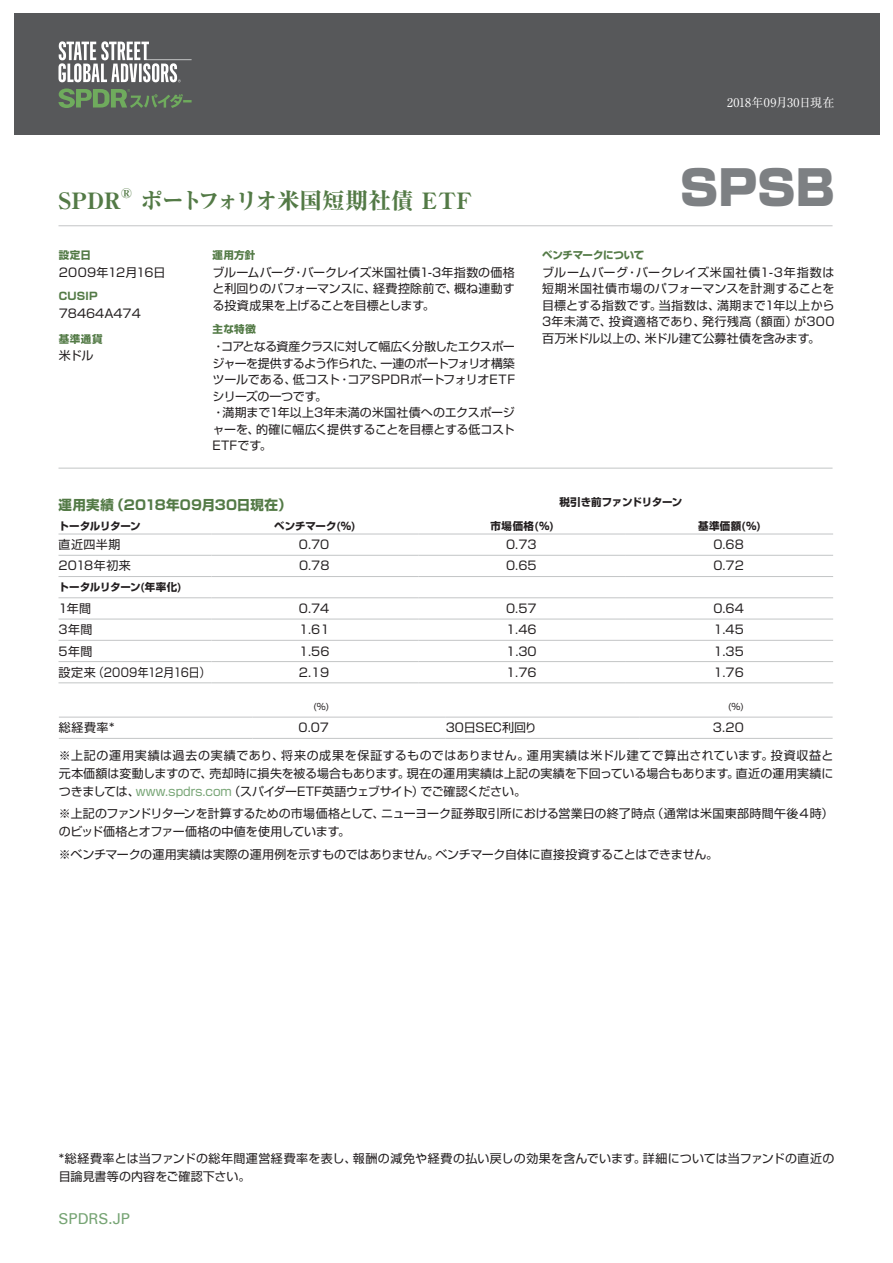
<style>
.page{position:relative;width:893px;height:1263px;background:#fff}
.page>*{position:absolute;margin:0;border:0;box-sizing:border-box;transform-origin:0 0}
.t1{font:900 48px "Shin Go Pro";color:#7d8083}
.t2{font:800 22.5px "Ryumin Pro";color:#537a46}
.t3{font:15px "Univers Com 55 Roman";color:#76a474}
.t4{font:700 13.5px "Shin Go Pro";letter-spacing:.01em;color:#537a46}
.t5{font:800 13.05px "Ryumin Pro";color:#537a46}
.t6{font:12px/16.5px "Shin Go Pro";color:#231f20;text-align:justify}
.t7{font:12px/16.5px "Shin Go Pro";letter-spacing:-.025em;color:#231f20}
.t8{font:12px/18px "Shin Go Pro";letter-spacing:.02em;color:#231f20}
.t9{font:12px "Ryumin Pro";letter-spacing:.005em;color:#fff}
.t10{font:12px "Shin Go Pro";letter-spacing:.03em;color:#231f20}
.t11{font:700 10.5px "Shin Go Pro";letter-spacing:-.01em;color:#231f20}
.t12{font:700 10.5px "Shin Go Pro";letter-spacing:.015em;color:#537a46}
.t13{font:700 10.5px "Shin Go Pro";letter-spacing:-.03em;color:#231f20}
.t14{font:700 10.5px "Shin Go Pro";letter-spacing:-.02em;color:#537a46}
.t15{font:9px "Shin Go Pro";color:#231f20}
.s1{color:#76a474}
</style>
<div class="page">
<hr style="left:58px;top:225px;width:774px;height:1px;background:#c3c5c6">
<div style="left:14px;top:14px;width:865px;height:121px;background:#57585a"></div>
<svg style="left:59px;top:41px;width:133px;height:41px"></svg>
<svg style="left:59px;top:89px;width:133px;height:19px"></svg>
<hr style="left:58px;top:468px;width:774px;height:1px;background:#c3c5c6">
<hr style="left:58px;top:534px;width:154px;height:1px;background:#c3c5c6">
<hr style="left:212px;top:534px;width:207px;height:1px;background:#c3c5c6">
<hr style="left:419px;top:534px;width:207px;height:1px;background:#c3c5c6">
<hr style="left:626px;top:534px;width:207px;height:1px;background:#c3c5c6">
<hr style="left:58px;top:555px;width:154px;height:1px;background:#c3c5c6">
<hr style="left:212px;top:555px;width:207px;height:1px;background:#c3c5c6">
<hr style="left:419px;top:555px;width:207px;height:1px;background:#c3c5c6">
<hr style="left:626px;top:555px;width:207px;height:1px;background:#c3c5c6">
<hr style="left:58px;top:597px;width:154px;height:1px;background:#c3c5c6">
<hr style="left:212px;top:597px;width:207px;height:1px;background:#c3c5c6">
<hr style="left:419px;top:597px;width:207px;height:1px;background:#c3c5c6">
<hr style="left:626px;top:597px;width:207px;height:1px;background:#c3c5c6">
<hr style="left:58px;top:576px;width:154px;height:1px;background:#c3c5c6">
<hr style="left:212px;top:576px;width:207px;height:1px;background:#c3c5c6">
<hr style="left:419px;top:576px;width:207px;height:1px;background:#c3c5c6">
<hr style="left:626px;top:576px;width:207px;height:1px;background:#c3c5c6">
<hr style="left:58px;top:619px;width:154px;height:1px;background:#c3c5c6">
<hr style="left:212px;top:619px;width:207px;height:1px;background:#c3c5c6">
<hr style="left:419px;top:619px;width:207px;height:1px;background:#c3c5c6">
<hr style="left:626px;top:619px;width:207px;height:1px;background:#c3c5c6">
<hr style="left:58px;top:640px;width:154px;height:1px;background:#c3c5c6">
<hr style="left:212px;top:640px;width:207px;height:1px;background:#c3c5c6">
<hr style="left:419px;top:640px;width:207px;height:1px;background:#c3c5c6">
<hr style="left:626px;top:640px;width:207px;height:1px;background:#c3c5c6">
<hr style="left:58px;top:661px;width:154px;height:1px;background:#c3c5c6">
<hr style="left:212px;top:661px;width:207px;height:1px;background:#c3c5c6">
<hr style="left:419px;top:661px;width:207px;height:1px;background:#c3c5c6">
<hr style="left:626px;top:661px;width:207px;height:1px;background:#c3c5c6">
<hr style="left:58px;top:682px;width:154px;height:1px;background:#c3c5c6">
<hr style="left:212px;top:682px;width:207px;height:1px;background:#c3c5c6">
<hr style="left:419px;top:682px;width:207px;height:1px;background:#c3c5c6">
<hr style="left:626px;top:682px;width:207px;height:1px;background:#c3c5c6">
<hr style="left:59px;top:717px;width:193px;height:1px;background:#c3c5c6">
<hr style="left:252px;top:717px;width:194px;height:1px;background:#c3c5c6">
<hr style="left:446px;top:717px;width:193px;height:1px;background:#c3c5c6">
<hr style="left:639px;top:717px;width:194px;height:1px;background:#c3c5c6">
<hr style="left:59px;top:738px;width:193px;height:1px;background:#c3c5c6">
<hr style="left:252px;top:738px;width:194px;height:1px;background:#c3c5c6">
<hr style="left:446px;top:738px;width:193px;height:1px;background:#c3c5c6">
<hr style="left:639px;top:738px;width:194px;height:1px;background:#c3c5c6">
<h2 class="t2" style="left:58px;top:183px;width:64px">SPDR</h2>
<p class="t5" style="left:121px;top:183px;width:13px">®</p>
<h2 class="t2" style="left:140px;top:183px;width:333px">ポートフォリオ米国短期社債 ETF</h2>
<p class="t12" style="left:59px;top:246px;width:34px">設定日</p>
<p class="t6" style="left:59px;top:262px;width:108px">2009年12月16日</p>
<p class="t12" style="left:59px;top:288px;width:40px">CUSIP</p>
<p class="t6" style="left:59px;top:304px;width:83px">78464A474</p>
<p class="t12" style="left:59px;top:331px;width:45px">基準通貨</p>
<p class="t6" style="left:59px;top:345px;width:36px">米ドル</p>
<p class="t12" style="left:213px;top:246px;width:44px">運用方針</p>
<p class="t6" style="left:213px;top:262px;width:304px">ブルームバーグ・バークレイズ米国社債1-3年指数の価格と利回りのパフォーマンスに、経費控除前で、概ね連動する投資成果を上げることを目標とします。</p>
<p class="t12" style="left:213px;top:321px;width:45px">主な特徴</p>
<p class="t7" style="left:213px;top:337px;width:304px">・コアとなる資産クラスに対して幅広く分散したエクスポージャーを提供するよう作られた、一連のポートフォリオ構築ツールである、低コスト・コアSPDRポートフォリオETFシリーズの一つです。<br>・満期まで1年以上3年未満の米国社債へのエクスポージャーを、的確に幅広く提供することを目標とする低コスト<br>ETFです。</p>
<p class="t9" style="left:727px;top:93px;width:109px">2018年09月30日現在</p>
<h1 class="t1" style="left:680px;top:149px;width:156px">SPSB</h1>
<p class="t14" style="left:542px;top:246px;width:104px">ベンチマークについて</p>
<p class="t6" style="left:542px;top:262px;width:294px">ブルームバーグ・バークレイズ米国社債1-3年指数は短期米国社債市場のパフォーマンスを計測することを目標とする指数です。当指数は、満期まで1年以上から3年未満で、投資適格であり、発行残高（額面）が300百万米ドル以上の、米ドル建て公募社債を含みます。</p>
<p class="t13" style="left:559px;top:494px;width:124px">税引き前ファンドリターン</p>
<p class="t4" style="left:58px;top:494px;width:235px">運用実績（2018年09月30日現在）</p>
<p class="t11" style="left:58px;top:518px;width:84px">トータルリターン</p>
<p class="t11" style="left:274px;top:518px;width:83px">ベンチマーク(%)</p>
<p class="t11" style="left:491px;top:518px;width:65px">市場価格(%)</p>
<p class="t11" style="left:698px;top:518px;width:65px">基準価額(%)</p>
<p class="t6" style="left:58px;top:535px;width:63px">直近四半期</p>
<p class="t6" style="left:299px;top:535px;width:32px">0.70</p>
<p class="t6" style="left:506px;top:535px;width:32px">0.73</p>
<p class="t6" style="left:713px;top:535px;width:32px">0.68</p>
<p class="t10" style="left:59px;top:556px;width:74px">2018年初来</p>
<p class="t6" style="left:299px;top:556px;width:32px">0.78</p>
<p class="t6" style="left:506px;top:556px;width:32px">0.65</p>
<p class="t6" style="left:713px;top:556px;width:32px">0.72</p>
<p class="t11" style="left:58px;top:579px;width:125px">トータルリターン(年率化)</p>
<p class="t6" style="left:58px;top:599px;width:34px">1年間</p>
<p class="t6" style="left:299px;top:599px;width:32px">0.74</p>
<p class="t6" style="left:506px;top:599px;width:32px">0.57</p>
<p class="t6" style="left:713px;top:599px;width:32px">0.64</p>
<p class="t6" style="left:59px;top:620px;width:35px">3年間</p>
<p class="t6" style="left:299px;top:620px;width:32px">1.61</p>
<p class="t6" style="left:506px;top:620px;width:32px">1.46</p>
<p class="t6" style="left:713px;top:620px;width:32px">1.45</p>
<p class="t6" style="left:59px;top:641px;width:35px">5年間</p>
<p class="t6" style="left:299px;top:641px;width:32px">1.56</p>
<p class="t6" style="left:506px;top:641px;width:32px">1.30</p>
<p class="t6" style="left:713px;top:641px;width:32px">1.35</p>
<p class="t8" style="left:59px;top:662px;width:153px">設定来（2009年12月16日）</p>
<p class="t6" style="left:299px;top:662px;width:32px">2.19</p>
<p class="t6" style="left:506px;top:662px;width:32px">1.76</p>
<p class="t6" style="left:713px;top:662px;width:32px">1.76</p>
<p class="t15" style="left:313px;top:699px;width:17px">(%)</p>
<p class="t15" style="left:728px;top:699px;width:17px">(%)</p>
<p class="t6" style="left:59px;top:718px;width:57px">総経費率*</p>
<p class="t6" style="left:298px;top:718px;width:32px">0.07</p>
<p class="t6" style="left:446px;top:718px;width:93px">30日SEC利回り</p>
<p class="t6" style="left:713px;top:718px;width:33px">3.20</p>
<p class="t6" style="left:59px;top:745px;width:776px;line-height:18px">※上記の運用実績は過去の実績であり、将来の成果を保証するものではありません。運用実績は米ドル建てで算出されています。投資収益と元本価額は変動しますので、売却時に損失を被る場合もあります。現在の運用実績は上記の実績を下回っている場合もあります。直近の運用実績につきましては、<span class="s1">www.spdrs.com</span>（スパイダーETF英語ウェブサイト）でご確認ください。</p>
<p class="t6" style="left:59px;top:803px;width:776px;line-height:18px">※上記のファンドリターンを計算するための市場価格として、ニューヨーク証券取引所における営業日の終了時点（通常は米国東部時間午後４時）のビッド価格とオファー価格の中値を使用しています。</p>
<p class="t6" style="left:59px;top:844px;width:661px">※ベンチマークの運用実績は実際の運用例を示すものではありません。ベンチマーク自体に直接投資することはできません。</p>
<p class="t8" style="left:59px;top:1148px;width:777px">*総経費率とは当ファンドの総年間運営経費率を表し、報酬の減免や経費の払い戻しの効果を含んでいます。詳細については当ファンドの直近の目論見書等の内容をご確認下さい。</p>
<p class="t3" style="left:58px;top:1209px;width:73px">SPDRS.JP</p>
</div>
